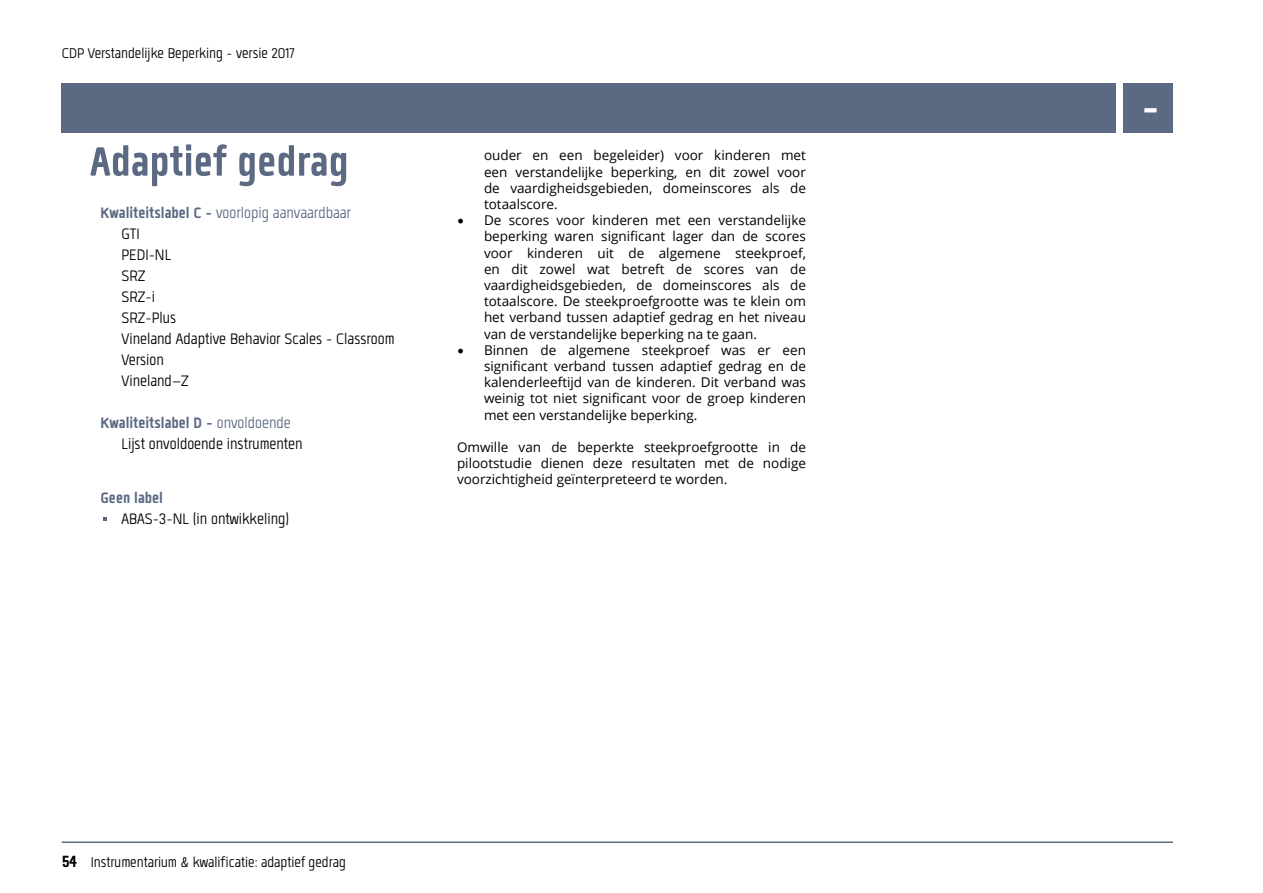
<style>
.page{position:relative;width:1263px;height:893px;background:#fff}
.page>*{position:absolute;margin:0;border:0;box-sizing:border-box;transform-origin:0 0}
.t1{font:700 57px "Quan Slim";color:#5b6983}
.t2{font:700 57px "Quan Slim";color:#fff}
.t3{font:21px/21px "Quan Slim";color:#000}
.t4{font:700 21px "Quan Slim";color:#5b6983}
.t5{font:19.5px "Quan Slim";color:#000}
.t6{font:13.5px/16.2px "Open Sans";color:#000;text-align:justify}
.s1{font-weight:700;color:#5b6983}
.s2{color:#5b6983}
.s3{font-family:"Minion Pro";font-size:18px}
.s4{font-weight:700;font-size:22.5px}
</style>
<div class="page">
<div style="left:62px;top:83px;width:1054px;height:50px;background:#5b6983"></div>
<div style="left:1123px;top:83px;width:50px;height:50px;background:#5b6983"></div>
<hr style="left:62px;top:841px;width:1111px;height:2px;background:#5b6983">
<h3 class="t5" style="left:62px;top:44px;width:234px">CDP Verstandelijke Beperking - versie 2017</h3>
<h1 class="t1" style="left:90px;top:134px;width:260px">Adaptief gedrag</h1>
<h2 class="t3" style="left:122px;top:202px;width:274px;text-indent:-21px"><span class="s1">Kwaliteitslabel C -</span> <span class="s2">voorlopig aanvaardbaar<br></span>GTI<br>PEDI-NL<br>SRZ<br>SRZ-i<br>SRZ-Plus<br>Vineland Adaptive Behavior Scales - Classroom<br>Version<br>Vineland–Z</h2>
<h2 class="t3" style="left:122px;top:412px;width:183px;text-indent:-21px"><span class="s1">Kwaliteitslabel D -</span> <span class="s2">onvoldoende<br></span>Lijst onvoldoende instrumenten</h2>
<h2 class="t4" style="left:100px;top:487px;width:64px">Geen label</h2>
<h2 class="t3" style="left:122px;top:508px;width:169px">ABAS-3-NL (in ontwikkeling)</h2>
<p class="t6" style="left:484px;top:147px;width:323px">ouder en een begeleider) voor kinderen met een verstandelijke beperking, en dit zowel voor de vaardigheidsgebieden, domeinscores als de totaalscore.</p>
<p class="t6" style="left:484px;top:212px;width:323px;text-indent:-27px"><span class="s3">•</span> De scores voor kinderen met een verstandelijke beperking waren significant lager dan de scores voor kinderen uit de algemene steekproef, en dit zowel wat betreft de scores van de vaardigheidsgebieden, de domeinscores als de totaalscore. De steekproefgrootte was te klein om het verband tussen adaptief gedrag en het niveau van de verstandelijke beperking na te gaan.</p>
<p class="t6" style="left:484px;top:341px;width:323px;text-indent:-27px"><span class="s3">•</span> Binnen de algemene steekproef was er een significant verband tussen adaptief gedrag en de kalenderleeftijd van de kinderen. Dit verband was weinig tot niet significant voor de groep kinderen met een verstandelijke beperking.</p>
<p class="t6" style="left:457px;top:439px;width:350px">Omwille van de beperkte steekproefgrootte in de pilootstudie dienen deze resultaten met de nodige voorzichtigheid geïnterpreteerd te worden.</p>
<h3 class="t5" style="left:62px;top:853px;width:286px"><span class="s4">54</span> Instrumentarium &amp; kwalificatie: adaptief gedrag</h3>
<h1 class="t2" style="left:1141px;top:80px;width:20px">-</h1>
</div>
